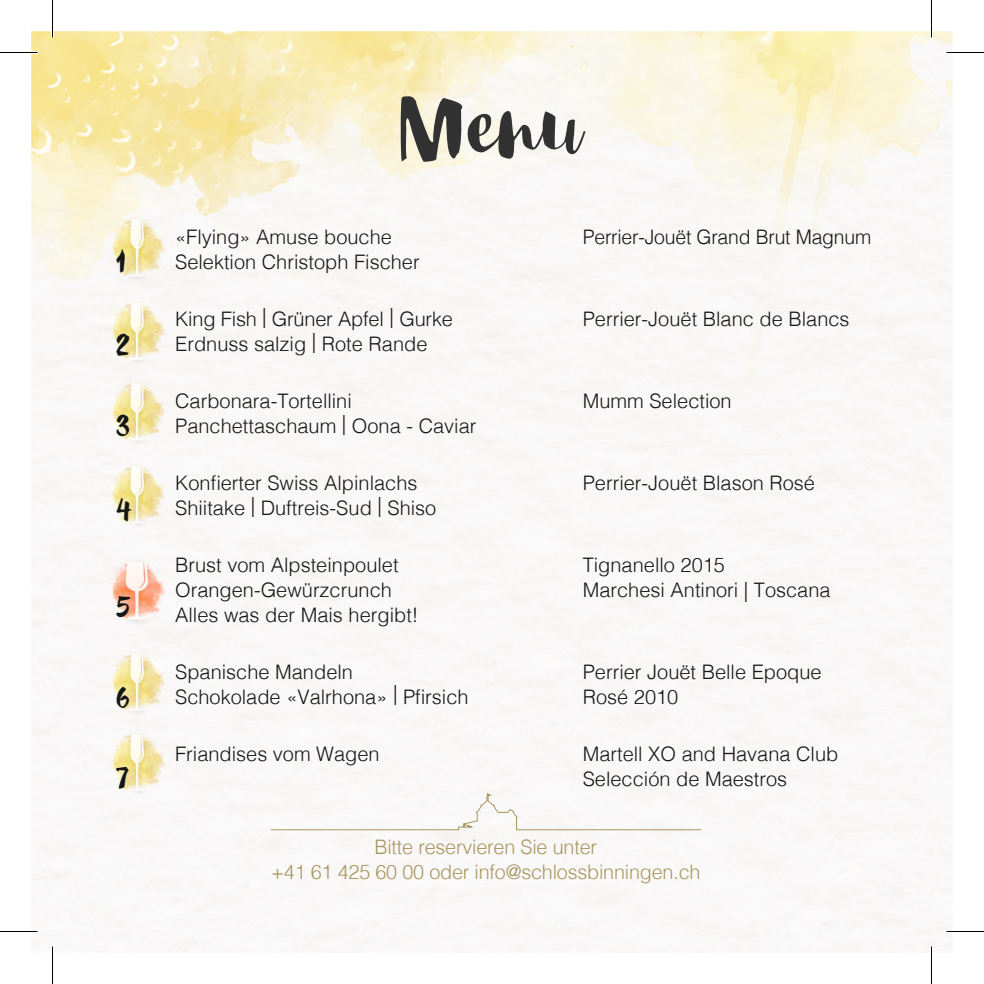
<style>
.page{position:relative;width:984px;height:984px;background:#fff}
.page>*{position:absolute;margin:0;border:0;box-sizing:border-box;transform-origin:0 0}
.t1{font:72px "Stonestickfreetester";color:#323232;scale:1.22 1}
.t2{font:27.75px "Stonestickfreetester";color:#151616}
.t3{font:300 20px/25px "Helvetica";color:#151616}
.t4{font:300 20px/25px "Helvetica";letter-spacing:-.01em;color:#a89660;text-align:center}
</style>
<div class="page">
<img style="left:365px;top:31px;width:587px;height:622px">
<img style="left:31px;top:31px;width:336px;height:529px">
<img style="left:99px;top:211px;width:76px;height:75px">
<img style="left:99px;top:375px;width:76px;height:75px">
<img style="left:99px;top:294px;width:76px;height:75px">
<img style="left:99px;top:529px;width:76px;height:4px">
<img style="left:99px;top:458px;width:76px;height:71px">
<img style="left:99px;top:554px;width:76px;height:75px">
<img style="left:99px;top:645px;width:76px;height:76px">
<img style="left:99px;top:725px;width:76px;height:75px">
<svg style="left:270px;top:792px;width:432px;height:39px"></svg>
<hr style="left:0;top:51px;width:38px;height:3px;background:#fff">
<hr style="left:946px;top:51px;width:38px;height:3px;background:#fff">
<hr style="left:51px;top:0;width:3px;height:37px;background:#fff">
<hr style="left:930px;top:0;width:3px;height:37px;background:#fff">
<hr style="left:0;top:52px;width:38px;height:1px;background:#000">
<hr style="left:946px;top:52px;width:38px;height:1px;background:#000">
<hr style="left:0;top:931px;width:38px;height:1px;background:#000">
<hr style="left:946px;top:931px;width:38px;height:1px;background:#000">
<hr style="left:52px;top:0;width:1px;height:37px;background:#000">
<hr style="left:52px;top:946px;width:1px;height:38px;background:#000">
<hr style="left:931px;top:0;width:1px;height:37px;background:#000">
<hr style="left:931px;top:946px;width:1px;height:38px;background:#000">
<h2 class="t2" style="left:117px;top:244px;width:12px">1</h2>
<h2 class="t2" style="left:117px;top:326px;width:16px">2</h2>
<h2 class="t2" style="left:117px;top:408px;width:16px">3</h2>
<h2 class="t2" style="left:116px;top:491px;width:17px">4</h2>
<h2 class="t2" style="left:117px;top:588px;width:16px">5</h2>
<h2 class="t2" style="left:117px;top:680px;width:16px">6</h2>
<h2 class="t2" style="left:118px;top:759px;width:14px">7</h2>
<h1 class="t1" style="left:401px;top:78px;width:151px">Menu</h1>
<p class="t3" style="left:175px;top:223px;width:218px">«Flying» Amuse bouche</p>
<p class="t3" style="left:583px;top:223px;width:290px">Perrier-Jouët Grand Brut Magnum</p>
<p class="t3" style="left:175px;top:248px;width:246px">Selektion Christoph Fischer</p>
<p class="t3" style="left:175px;top:305px;width:279px">King Fish | Grüner Apfel | Gurke</p>
<p class="t3" style="left:583px;top:305px;width:268px">Perrier-Jouët Blanc de Blancs</p>
<p class="t3" style="left:175px;top:330px;width:254px">Erdnuss salzig | Rote Rande</p>
<p class="t3" style="left:175px;top:387px;width:178px">Carbonara-Tortellini</p>
<p class="t3" style="left:583px;top:387px;width:150px">Mumm Selection</p>
<p class="t3" style="left:175px;top:412px;width:303px">Panchettaschaum | Oona - Caviar</p>
<p class="t3" style="left:175px;top:469px;width:244px">Konfierter Swiss Alpinlachs</p>
<p class="t3" style="left:583px;top:469px;width:234px">Perrier-Jouët Blason Rosé</p>
<p class="t3" style="left:175px;top:494px;width:263px">Shiitake | Duftreis-Sud | Shiso</p>
<p class="t3" style="left:175px;top:551px;width:225px">Brust vom Alpsteinpoulet</p>
<p class="t3" style="left:583px;top:551px;width:144px">Tignanello 2015</p>
<p class="t3" style="left:175px;top:576px;width:218px">Orangen-Gewürzcrunch</p>
<p class="t3" style="left:583px;top:576px;width:249px">Marchesi Antinori | Toscana</p>
<p class="t3" style="left:175px;top:601px;width:245px">Alles was der Mais hergibt!</p>
<p class="t3" style="left:175px;top:657px;width:179px">Spanische Mandeln</p>
<p class="t3" style="left:583px;top:657px;width:240px">Perrier Jouët Belle Epoque</p>
<p class="t3" style="left:175px;top:682px;width:295px">Schokolade «Valrhona» | Pfirsich</p>
<p class="t3" style="left:583px;top:682px;width:97px">Rosé 2010</p>
<p class="t3" style="left:175px;top:739px;width:206px">Friandises vom Wagen</p>
<p class="t3" style="left:583px;top:739px;width:257px">Martell XO and Havana Club<br>Selección de Maestros</p>
<p class="t4" style="left:271px;top:832px;width:431px">Bitte reservieren Sie unter<br>+41 61 425 60 00 oder info@schlossbinningen.ch</p>
</div>
